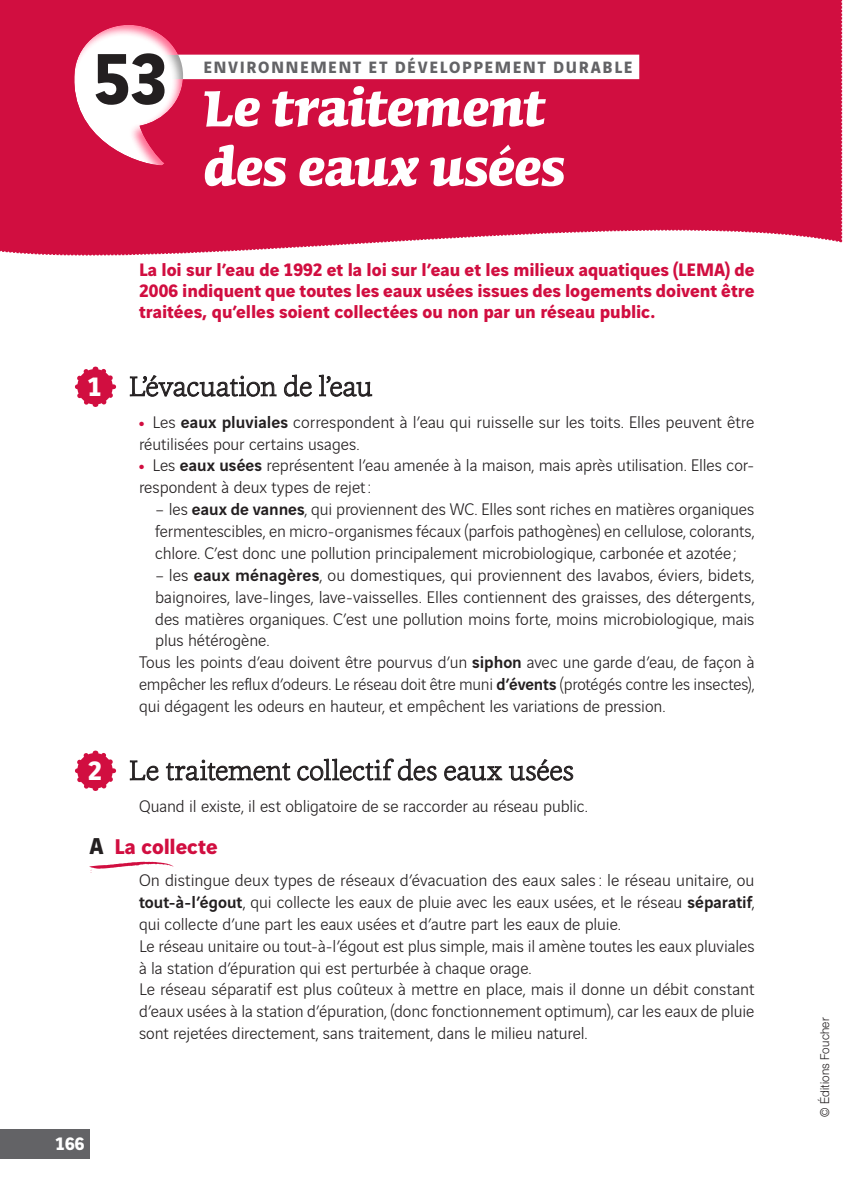
<style>
.page{position:relative;width:844px;height:1191px;background:#fff}
.page>*{position:absolute;margin:0;border:0;box-sizing:border-box;transform-origin:0 0}
._01-Numéro_Chap{font:700 77px "Vinci Sans";color:#231f20}
._01-Grand_titre{font:700 64.75px/59.5px "Conga Brava Std";letter-spacing:-.015em;color:#fff}
.t1{font:700 28.35px "Vinci Sans";color:#fff}
._01-Titre_1{font:200 28px "Cassia";color:#231f20}
._01-Titre_A{font:700 22.75px "Vinci Sans";letter-spacing:-.005em;color:#d10e40}
._01-Chapô{font:700 19.25px/21px "Vinci Sans";color:#d10e40;text-align:justify}
.t2{font:700 19.25px "Vinci Sans";color:#fff}
._01-Texte_courant{font:300 17.85px/21.9px "Vinci Sans";letter-spacing:-.005em;color:#231f20;text-align:justify}
._01-liste_tirets_sou{font:300 17.85px/21.9px "Vinci Sans";letter-spacing:-.005em;color:#231f20;text-align:justify}
._01-puces-texte{font:300 17.85px/21.9px "Vinci Sans";color:#231f20}
._01-Surtitre_Sous_pa{font:700 17.5px "Vinci Sans";letter-spacing:.1em;color:#636366}
.Credit_Pli_de_Page{font:300 12.25px "Helvetica Neue LT Std";letter-spacing:.02em;color:#231f20;scale:.95 1}
.s1{font-weight:900;font-size:17.5px;color:#d10e40}
.s2{font-weight:500}
.s3{font-size:24.5px;color:#231f20}
</style>
<div class="page">
<div style="left:0;top:0;width:841px;height:203px;background:#d10e40"></div>
<svg style="left:0;top:203px;width:841px;height:53px"></svg>
<svg style="left:841px;top:0;width:1px;height:243px"></svg>
<div style="left:0;top:1129px;width:89px;height:29px;background:#636366"></div>
<div style="left:89px;top:55px;width:550px;height:24px;background:#fff"></div>
<div style="left:59px;top:24px;width:140px;height:142px;background:#231f20;opacity:.44"></div>
<svg style="left:130px;top:375px;width:146px;height:21px"></svg>
<svg style="left:284px;top:374px;width:28px;height:22px"></svg>
<svg style="left:319px;top:374px;width:53px;height:22px"></svg>
<svg style="left:130px;top:760px;width:29px;height:20px"></svg>
<svg style="left:166px;top:759px;width:124px;height:21px"></svg>
<svg style="left:297px;top:758px;width:139px;height:22px"></svg>
<svg style="left:444px;top:766px;width:58px;height:14px"></svg>
<svg style="left:509px;top:759px;width:64px;height:21px"></svg>
<svg style="left:75px;top:366px;width:42px;height:41px"></svg>
<svg style="left:75px;top:750px;width:42px;height:41px"></svg>
<svg style="left:89px;top:861px;width:84px;height:12px"></svg>
<p class="_01-Numéro_Chap" style="left:93px;top:18px;width:76px">53</p>
<p class="_01-Surtitre_Sous_pa" style="left:203px;top:53px;width:430px">ENVIRONNEMENT ET DÉVELOPPEMENT DURABLE</p>
<p class="_01-Grand_titre" style="left:203px;top:80px;width:363px">Le traitement des eaux usées</p>
<p class="t1" style="left:88px;top:364px;width:16px">1</p>
<p class="_01-Chapô" style="left:139px;top:257px;width:617px">La loi sur l’eau de 1992 et la loi sur l’eau et les milieux aquatiques (LEMA) de 2006 indiquent que toutes les eaux usées issues des logements doivent être traitées, qu’elles soient collectées ou non par un réseau public.</p>
<p class="_01-Titre_1" style="left:129px;top:368px;width:245px">L’évacuation de l’eau</p>
<p class="_01-puces-texte" style="left:139px;top:409px;width:617px"><span class="s1">•</span> Les <span class="s2">eaux pluviales</span> correspondent à l’eau qui ruisselle sur les toits. Elles peuvent être réutilisées pour certains usages.</p>
<p class="_01-puces-texte" style="left:139px;top:453px;width:617px"><span class="s1">•</span> Les <span class="s2">eaux usées</span> représentent l’eau amenée à la maison, mais après utilisation. Elles cor&shy;respondent à deux types de rejet :</p>
<p class="_01-liste_tirets_sou" style="left:155px;top:497px;width:600px">– les <span class="s2">eaux de vannes</span>, qui proviennent des WC. Elles sont riches en matières organiques fermentescibles, en micro-organismes fécaux (parfois pathogènes) en cellulose, colorants, chlore. C’est donc une pollution principalement microbiologique, carbonée et azotée ;</p>
<p class="_01-liste_tirets_sou" style="left:155px;top:562px;width:600px">– les <span class="s2">eaux ménagères</span>, ou domestiques, qui proviennent des lavabos, éviers, bidets, baignoires, lave-linges, lave-vaisselles. Elles contiennent des graisses, des détergents, des matières organiques. C’est une pollution moins forte, moins microbiologique, mais plus hétérogène.</p>
<p class="_01-Texte_courant" style="left:139px;top:650px;width:617px">Tous les points d’eau doivent être pourvus d’un <span class="s2">siphon</span> avec une garde d’eau, de façon à empêcher les reflux d’odeurs. Le réseau doit être muni <span class="s2">d’évents</span> (protégés contre les insectes), qui dégagent les odeurs en hauteur, et empêchent les variations de pression.</p>
<p class="_01-Titre_1" style="left:129px;top:751px;width:446px">Le traitement collectif des eaux usées</p>
<p class="_01-Texte_courant" style="left:139px;top:793px;width:450px">Quand il existe, il est obligatoire de se raccorder au réseau public.</p>
<p class="_01-Titre_A" style="left:89px;top:828px;width:130px"><span class="s3">A</span> La collecte</p>
<p class="_01-Texte_courant" style="left:139px;top:867px;width:617px">On distingue deux types de réseaux d’évacuation des eaux sales : le réseau unitaire, ou <span class="s2">tout-à-l’égout</span>, qui collecte les eaux de pluie avec les eaux usées, et le réseau <span class="s2">séparatif</span>, qui collecte d’une part les eaux usées et d’autre part les eaux de pluie.</p>
<p class="_01-Texte_courant" style="left:139px;top:933px;width:617px">Le réseau unitaire ou tout-à-l’égout est plus simple, mais il amène toutes les eaux pluviales à la station d’épuration qui est perturbée à chaque orage.</p>
<p class="_01-Texte_courant" style="left:139px;top:977px;width:617px">Le réseau séparatif est plus coûteux à mettre en place, mais il donne un débit constant d’eaux usées à la station d’épuration, (donc fonctionnement optimum), car les eaux de pluie sont rejetées directement, sans traitement, dans le milieu naturel.</p>
<p class="t1" style="left:88px;top:748px;width:16px">2</p>
<p class="t2" style="left:55px;top:1128px;width:30px">166</p>
<p class="Credit_Pli_de_Page" style="left:817px;top:1116px;width:106px;rotate:-90deg">© Éditions Foucher</p>
</div>
